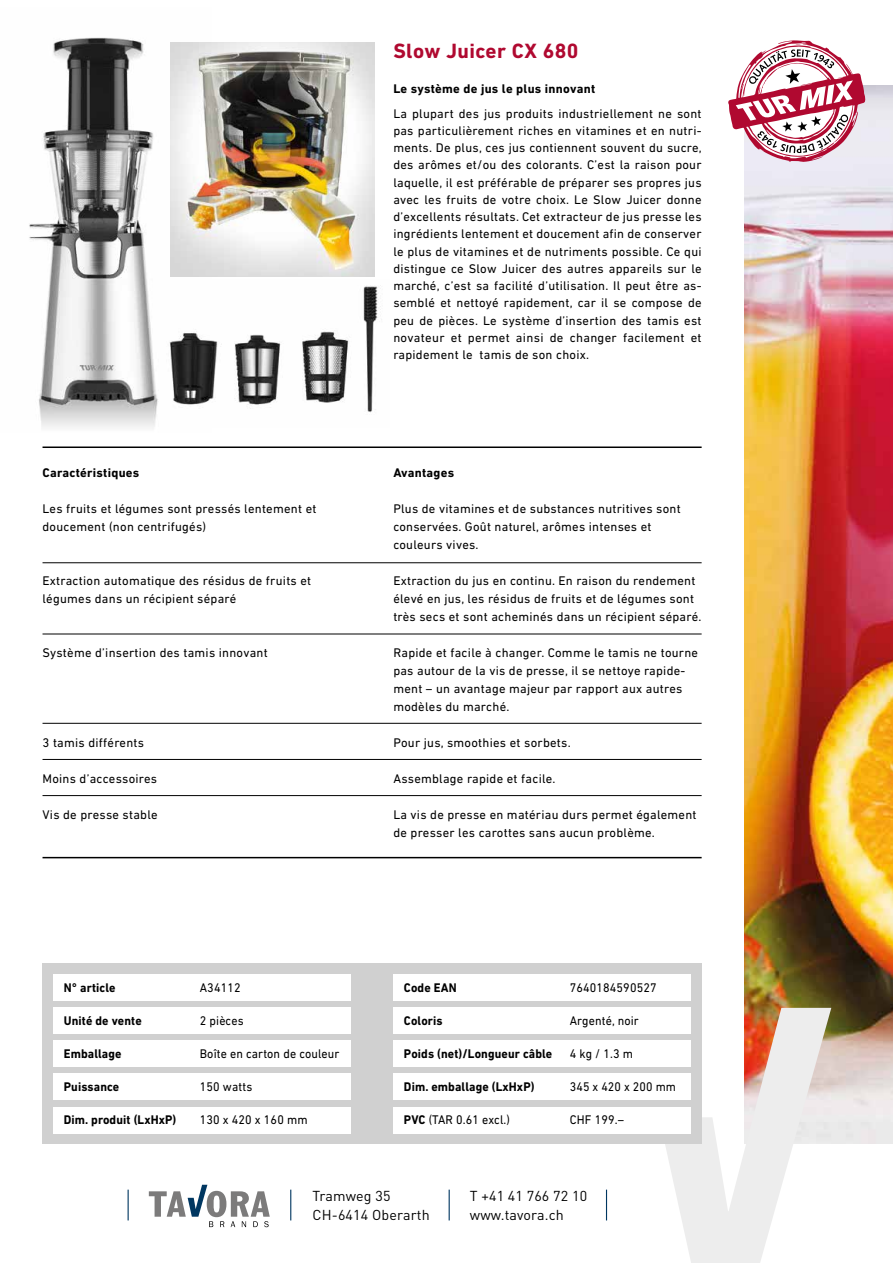
<style>
.page{position:relative;width:893px;height:1263px;background:#fff}
.page>*{position:absolute;margin:0;border:0;box-sizing:border-box;transform-origin:0 0}
.t1{font:700 21px "DIN Next LT Pro";letter-spacing:.02em;color:#b00930}
.t2{font:14.25px "DIN Pro";letter-spacing:.01em;color:#000}
.t3{font:12.75px/17.2px "DIN Next LT Pro";letter-spacing:.02em;color:#000}
.t4{font:700 12.75px "DIN Next LT Pro";letter-spacing:.01em;color:#000;scale:.95 1}
.t5{font:12.75px "DIN Next LT Pro";letter-spacing:.02em;color:#000;scale:.95 1}
.t6{font:700 12.75px "DIN Next LT Pro";letter-spacing:.01em;color:#000}
.t7{font:12.75px "DIN Next LT Pro";letter-spacing:.02em;color:#000;scale:.94 1}
.s1{font-weight:700}
</style>
<div class="page">
<img style="left:744px;top:85px;width:149px;height:1059px">
<svg style="left:665px;top:1008px;width:166px;height:255px"></svg>
<hr style="left:128px;top:1189px;width:1px;height:31px;background:#003761">
<hr style="left:290px;top:1189px;width:1px;height:31px;background:#003761">
<hr style="left:449px;top:1189px;width:1px;height:31px;background:#003761">
<hr style="left:606px;top:1189px;width:1px;height:31px;background:#003761">
<svg style="left:149px;top:1185px;width:121px;height:42px"></svg>
<img style="left:29px;top:37px;width:183px;height:391px">
<hr style="left:43px;top:446px;width:659px;height:2px;background:#000">
<hr style="left:43px;top:857px;width:659px;height:1px;background:#000">
<hr style="left:43px;top:562px;width:659px;height:1px;background:#000">
<hr style="left:43px;top:723px;width:659px;height:1px;background:#000">
<hr style="left:43px;top:634px;width:659px;height:1px;background:#000">
<hr style="left:43px;top:759px;width:659px;height:1px;background:#000">
<img style="left:162px;top:280px;width:220px;height:148px">
<img style="left:170px;top:43px;width:204px;height:233px">
<hr style="left:43px;top:795px;width:659px;height:1px;background:#000">
<div style="left:43px;top:963px;width:659px;height:181px;background:#d0d0d0"></div>
<div style="left:53px;top:974px;width:638px;height:26px;background:#fff"></div>
<div style="left:53px;top:1007px;width:638px;height:26px;background:#fff"></div>
<div style="left:53px;top:1040px;width:638px;height:26px;background:#fff"></div>
<div style="left:53px;top:1073px;width:638px;height:26px;background:#fff"></div>
<div style="left:53px;top:1107px;width:638px;height:26px;background:#fff"></div>
<div style="left:352px;top:964px;width:41px;height:179px;background:#d0d0d0"></div>
<svg style="left:728px;top:40px;width:137px;height:122px"></svg>
<p class="t6" style="left:43px;top:466px;width:98px">Caractéristiques</p>
<p class="t3" style="left:43px;top:500px;width:275px;line-height:18px">Les fruits et légumes sont pressés lentement et doucement (non centrifugés)</p>
<p class="t3" style="left:43px;top:572px;width:270px;line-height:18px">Extraction automatique des résidus de fruits et légumes dans un récipient séparé</p>
<p class="t3" style="left:43px;top:644px;width:227px">Système d’insertion des tamis innovant</p>
<p class="t3" style="left:43px;top:734px;width:103px">3 tamis différents</p>
<p class="t3" style="left:43px;top:770px;width:116px">Moins d’accessoires</p>
<p class="t3" style="left:43px;top:806px;width:117px">Vis de presse stable</p>
<h1 class="t1" style="left:393px;top:39px;width:187px">Slow Juicer CX 680</h1>
<p class="t6" style="left:393px;top:81px;width:203px">Le système de jus le plus innovant</p>
<p class="t3" style="left:393px;top:104px;width:310px;text-align:justify">La plupart des jus produits industriellement ne sont pas particulièrement riches en vitamines et en nutri&shy;ments. De plus, ces jus contiennent souvent du sucre, des arômes et/ou des colorants. C’est la raison pour laquelle, il est préférable de préparer ses propres jus avec les fruits de votre choix. Le Slow Juicer donne d’excellents résultats. Cet extracteur de jus presse les ingrédients lentement et doucement afin de conserver le plus de vitamines et de nutriments possible. Ce qui distingue ce Slow Juicer des autres appareils sur le marché, c’est sa facilité d’utilisation. Il peut être as&shy;semblé et nettoyé rapidement, car il se compose de peu de pièces. Le système d’insertion des tamis est novateur et permet ainsi de changer facilement et rapidement le tamis de son choix.</p>
<p class="t6" style="left:393px;top:465px;width:62px">Avantages</p>
<p class="t3" style="left:393px;top:500px;width:289px;line-height:18px">Plus de vitamines et de substances nutritives sont conservées. Goût naturel, arômes intenses et couleurs vives.</p>
<p class="t3" style="left:393px;top:572px;width:310px;line-height:18px">Extraction du jus en continu. En raison du rendement élevé en jus, les résidus de fruits et de légumes sont très secs et sont acheminés dans un récipient séparé.</p>
<p class="t3" style="left:393px;top:644px;width:306px;line-height:18px">Rapide et facile à changer. Comme le tamis ne tourne pas autour de la vis de presse, il se nettoye rapide&shy;ment – un avantage majeur par rapport aux autres modèles du marché.</p>
<p class="t3" style="left:393px;top:734px;width:179px">Pour jus, smoothies et sorbets.</p>
<p class="t3" style="left:393px;top:770px;width:164px">Assemblage rapide et facile.</p>
<p class="t3" style="left:393px;top:806px;width:305px;line-height:18px">La vis de presse en matériau durs permet également de presser les carottes sans aucun problème.</p>
<p class="t4" style="left:64px;top:980px;width:56px">N° article</p>
<p class="t5" style="left:200px;top:980px;width:44px">A34112</p>
<p class="t4" style="left:64px;top:1013px;width:84px">Unité de vente</p>
<p class="t5" style="left:200px;top:1013px;width:48px">2 pièces</p>
<p class="t4" style="left:64px;top:1046px;width:62px">Emballage</p>
<p class="t5" style="left:200px;top:1046px;width:149px">Boîte en carton de couleur</p>
<p class="t4" style="left:64px;top:1079px;width:60px">Puissance</p>
<p class="t5" style="left:200px;top:1079px;width:57px">150 watts</p>
<p class="t4" style="left:64px;top:1112px;width:120px">Dim. produit (LxHxP)</p>
<p class="t5" style="left:200px;top:1112px;width:115px">130 x 420 x 160 mm</p>
<p class="t4" style="left:404px;top:980px;width:57px">Code EAN</p>
<p class="t5" style="left:570px;top:980px;width:93px">7640184590527</p>
<p class="t4" style="left:404px;top:1013px;width:42px">Coloris</p>
<p class="t5" style="left:570px;top:1013px;width:74px">Argenté, noir</p>
<p class="t4" style="left:404px;top:1046px;width:158px">Poids (net)/Longueur câble</p>
<p class="t5" style="left:570px;top:1046px;width:68px">4 kg / 1.3 m</p>
<p class="t4" style="left:404px;top:1079px;width:139px">Dim. emballage (LxHxP)</p>
<p class="t7" style="left:570px;top:1079px;width:115px">345 x 420 x 200 mm</p>
<p class="t5" style="left:404px;top:1112px;width:113px"><span class="s1">PVC</span> (TAR 0.61 excl.)</p>
<p class="t5" style="left:570px;top:1112px;width:58px">CHF 199.–</p>
<p class="t2" style="left:313px;top:1184px;width:80px">Tramweg 35</p>
<p class="t2" style="left:470px;top:1184px;width:119px">T +41 41 766 72 10</p>
<p class="t2" style="left:313px;top:1204px;width:119px">CH-6414 Oberarth</p>
<p class="t2" style="left:470px;top:1204px;width:96px">www.tavora.ch</p>
</div>
